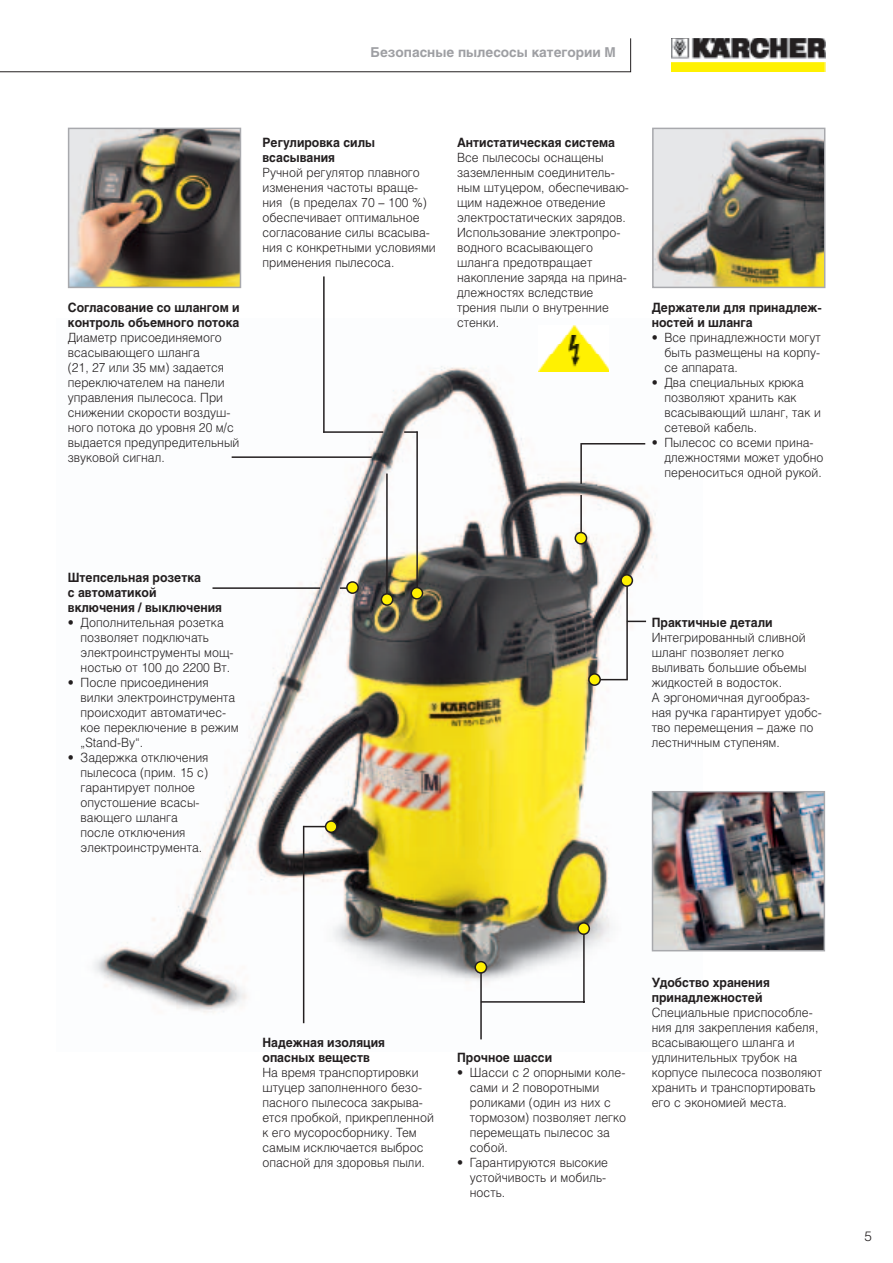
<style>
.page{position:relative;width:893px;height:1263px;background:#fff}
.page>*{position:absolute;margin:0;border:0;box-sizing:border-box;transform-origin:0 0}
.t1{font:700 13.5px "Helios";color:#9e9fa3}
.t2{font:300 13.5px "Helios";color:#231f20}
.t3{font:300 12.75px/15px "Helios";color:#231f20;scale:.95 1}
.t4{font:700 12.75px/15px "Helios";color:#231f20;scale:.95 1}
</style>
<div class="page">
<img style="left:93px;top:325px;width:609px;height:715px">
<img style="left:671px;top:38px;width:154px;height:34px">
<svg style="left:0;top:71px;width:630px;height:1px"></svg>
<hr style="left:232px;top:456px;width:140px;height:2px;background:#231f20">
<hr style="left:481px;top:1001px;width:103px;height:2px;background:#231f20">
<hr style="left:583px;top:928px;width:1px;height:75px;background:#231f20">
<div style="left:578px;top:923px;width:11px;height:11px;background:#fff101;border-radius:50%"></div>
<div style="left:577px;top:922px;width:13px;height:13px;border:2px solid #231f20;border-radius:50%"></div>
<hr style="left:212px;top:587px;width:108px;height:2px;background:#231f20">
<hr style="left:303px;top:826px;width:1px;height:197px;background:#231f20">
<svg style="left:304px;top:826px;width:21px;height:1px"></svg>
<div style="left:325px;top:821px;width:12px;height:11px;background:#fff101;border-radius:50%"></div>
<div style="left:325px;top:820px;width:12px;height:13px;border:2px solid #231f20;border-radius:50%"></div>
<img style="left:654px;top:794px;width:168px;height:154px">
<div style="left:651px;top:791px;width:174px;height:160px;border:2px solid #a8a9ad"></div>
<hr style="left:594px;top:679px;width:34px;height:1px;background:#231f20">
<hr style="left:626px;top:580px;width:2px;height:99px;background:#231f20">
<hr style="left:480px;top:969px;width:2px;height:70px;background:#231f20">
<div style="left:475px;top:962px;width:11px;height:11px;background:#fff101;border-radius:50%"></div>
<div style="left:474px;top:961px;width:13px;height:13px;border:2px solid #231f20;border-radius:50%"></div>
<div style="left:621px;top:575px;width:11px;height:11px;background:#fff101;border-radius:50%"></div>
<div style="left:620px;top:574px;width:13px;height:13px;border:2px solid #231f20;border-radius:50%"></div>
<div style="left:589px;top:674px;width:11px;height:11px;background:#fff101;border-radius:50%"></div>
<div style="left:588px;top:673px;width:13px;height:13px;border:2px solid #231f20;border-radius:50%"></div>
<svg style="left:626px;top:621px;width:20px;height:1px"></svg>
<img style="left:655px;top:131px;width:167px;height:154px">
<div style="left:652px;top:128px;width:173px;height:160px;border:2px solid #a8a9ad"></div>
<img style="left:71px;top:131px;width:167px;height:154px">
<div style="left:68px;top:128px;width:173px;height:160px;border:2px solid #a8a9ad"></div>
<svg style="left:322px;top:276px;width:102px;height:324px"></svg>
<hr style="left:323px;top:431px;width:60px;height:2px;background:#231f20">
<hr style="left:386px;top:474px;width:1px;height:130px;background:#231f20">
<div style="left:381px;top:594px;width:11px;height:11px;background:#fff101;border-radius:50%"></div>
<div style="left:380px;top:593px;width:13px;height:13px;border:2px solid #231f20;border-radius:50%"></div>
<hr style="left:581px;top:443px;width:64px;height:2px;background:#231f20">
<svg style="left:573px;top:442px;width:15px;height:103px"></svg>
<img style="left:538px;top:326px;width:70px;height:45px">
<p class="t1" style="left:370px;top:47px;width:247px">Безопасные пылесосы категории M</p>
<p class="t4" style="left:68px;top:301px;width:182px">Согласование со шлангом и контроль объемного потока</p>
<p class="t3" style="left:68px;top:331px;width:182px">Диаметр присоединяемого всасывающего шланга<br>(21, 27 или 35 мм) задается переключателем на панели управления пылесоса. При снижении скорости воздуш&shy;ного потока до уровня 20 м/с выдается предупредительный звуковой сигнал.</p>
<p class="t4" style="left:262px;top:136px;width:120px">Регулировка силы всасывания</p>
<p class="t3" style="left:262px;top:166px;width:184px">Ручной регулятор плавного изменения частоты враще&shy;ния (в пределах 70 – 100 %) обеспечивает оптимальное согласование силы всасыва&shy;ния с конкретными условиями применения пылесоса.</p>
<p class="t4" style="left:457px;top:136px;width:168px">Антистатическая система</p>
<p class="t3" style="left:457px;top:151px;width:182px">Все пылесосы оснащены заземленным соединитель&shy;ным штуцером, обеспечиваю&shy;щим надежное отведение электростатических зарядов.<br>Использование электропро&shy;водного всасывающего шланга предотвращает накопление заряда на прина&shy;длежностях вследствие трения пыли о внутренние стенки.</p>
<p class="t4" style="left:651px;top:301px;width:181px">Держатели для принадлеж&shy;ностей и шланга</p>
<p class="t3" style="left:664px;top:331px;width:166px;text-align:justify;text-indent:-13px">• Все принадлежности могут быть размещены на корпу&shy;се аппарата.</p>
<p class="t3" style="left:664px;top:376px;width:166px;text-indent:-13px">• Два специальных крюка позволяют хранить как всасывающий шланг, так и сетевой кабель.</p>
<p class="t3" style="left:664px;top:436px;width:169px;text-indent:-13px">• Пылесос со всеми прина&shy;длежностями может удобно переноситься одной рукой.</p>
<p class="t4" style="left:68px;top:571px;width:164px">Штепсельная розетка<br>с автоматикой включения / выключения</p>
<p class="t3" style="left:81px;top:616px;width:162px;text-indent:-13px">• Дополнительная розетка позволяет подключать электроинструменты мощ&shy;ностью от 100 до 2200 Вт.</p>
<p class="t3" style="left:81px;top:676px;width:168px;text-indent:-13px">• После присоединения вилки электроинструмента происходит автоматичес&shy;кое переключение в режим „Stand-By“.</p>
<p class="t3" style="left:81px;top:751px;width:136px;text-indent:-13px">• Задержка отключения пылесоса (прим. 15 с) гарантирует полное опустошение всасы&shy;вающего шланга после отключения электроинструмента.</p>
<p class="t4" style="left:651px;top:616px;width:129px">Практичные детали</p>
<p class="t3" style="left:651px;top:631px;width:180px">Интегрированный сливной шланг позволяет легко выливать большие объемы жидкостей в водосток.<br>А эргономичная дугообраз&shy;ная ручка гарантирует удобс&shy;тво перемещения – даже по лестничным ступеням.</p>
<p class="t4" style="left:262px;top:1036px;width:130px">Надежная изоляция опасных веществ</p>
<p class="t3" style="left:262px;top:1066px;width:182px">На время транспортировки штуцер заполненного безо&shy;пасного пылесоса закрыва&shy;ется пробкой, прикрепленной к его мусоросборнику. Тем самым исключается выброс опасной для здоровья пыли.</p>
<p class="t4" style="left:457px;top:1051px;width:102px">Прочное шасси</p>
<p class="t3" style="left:470px;top:1066px;width:166px;text-indent:-13px">• Шасси с 2 опорными коле&shy;сами и 2 поворотными роликами (один из них с тормозом) позволяет легко перемещать пылесос за собой.</p>
<p class="t3" style="left:470px;top:1156px;width:147px;text-indent:-13px">• Гарантируются высокие устойчивость и мобиль&shy;ность.</p>
<p class="t4" style="left:651px;top:976px;width:126px">Удобство хранения принадлежностей</p>
<p class="t3" style="left:651px;top:1006px;width:181px">Специальные приспособле&shy;ния для закрепления кабеля, всасывающего шланга и удлинительных трубок на корпусе пылесоса позволяют хранить и транспортировать его с экономией места.</p>
<p class="t2" style="left:864px;top:1231px;width:9px">5</p>
</div>
